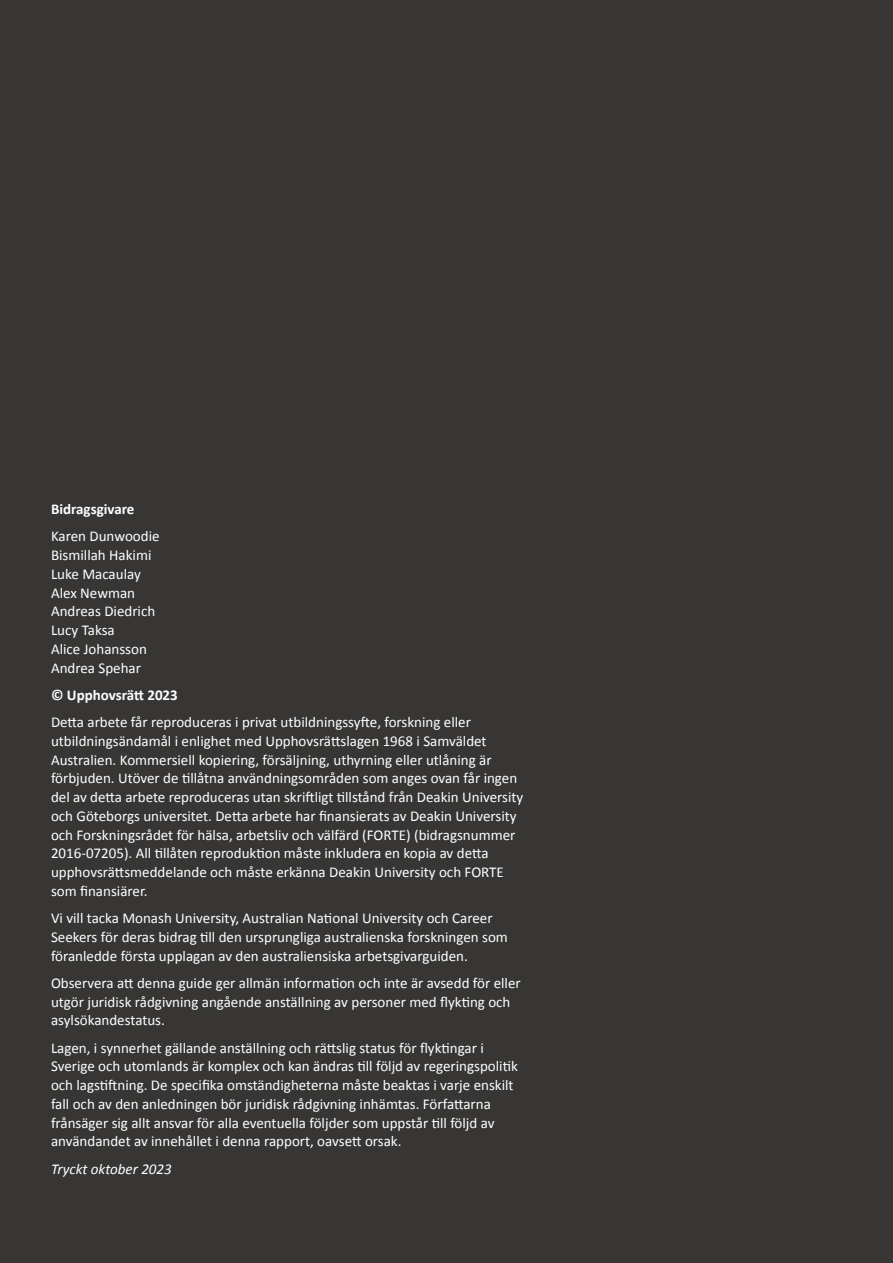
<style>
.page{position:relative;width:893px;height:1263px;background:#373635}
.page>*{position:absolute;margin:0;border:0;box-sizing:border-box;transform-origin:0 0}
.t1{font:15px/18.8px "Calibri";color:#fff}
.t2{font:700 15px "Calibri";color:#fff}
.t3{font:italic 15px "Calibri";color:#fff}
</style>
<div class="page">
<p class="t2" style="left:51px;top:498px;width:85px">Bidragsgivare</p>
<p class="t1" style="left:51px;top:527px;width:110px">Karen Dunwoodie<br>Bismillah Hakimi<br>Luke Macaulay<br>Alex Newman<br>Andreas Diedrich<br>Lucy Taksa<br>Alice Johansson<br>Andrea Spehar</p>
<p class="t2" style="left:51px;top:684px;width:128px">© Upphovsrätt 2023</p>
<p class="t1" style="left:51px;top:712px;width:474px">Detta arbete får reproduceras i privat utbildningssyfte, forskning eller utbildningsändamål i enlighet med Upphovsrättslagen 1968 i Samväldet Australien. Kommersiell kopiering, försäljning, uthyrning eller utlåning är förbjuden. Utöver de tillåtna användningsområden som anges ovan får ingen del av detta arbete reproduceras utan skriftligt tillstånd från Deakin University och Göteborgs universitet. Detta arbete har finansierats av Deakin University och Forskningsrådet för hälsa, arbetsliv och välfärd (FORTE) (bidragsnummer 2016-07205). All tillåten reproduktion måste inkludera en kopia av detta upphovsrättsmeddelande och måste erkänna Deakin University och FORTE som finansiärer.</p>
<p class="t1" style="left:51px;top:908px;width:458px">Vi vill tacka Monash University, Australian National University och Career<br>Seekers för deras bidrag till den ursprungliga australienska forskningen som föranledde första upplagan av den australiensiska arbetsgivarguiden.</p>
<p class="t1" style="left:51px;top:973px;width:471px">Observera att denna guide ger allmän information och inte är avsedd för eller utgör juridisk rådgivning angående anställning av personer med flykting och asylsökandestatus.</p>
<p class="t1" style="left:51px;top:1038px;width:468px">Lagen, i synnerhet gällande anställning och rättslig status för flyktingar i Sverige och utomlands är komplex och kan ändras till följd av regeringspolitik och lagstiftning. De specifika omständigheterna måste beaktas i varje enskilt fall och av den anledningen bör juridisk rådgivning inhämtas. Författarna frånsäger sig allt ansvar för alla eventuella följder som uppstår till följd av användandet av innehållet i denna rapport, oavsett orsak.</p>
<p class="t3" style="left:51px;top:1158px;width:122px">Tryckt oktober 2023</p>
</div>
